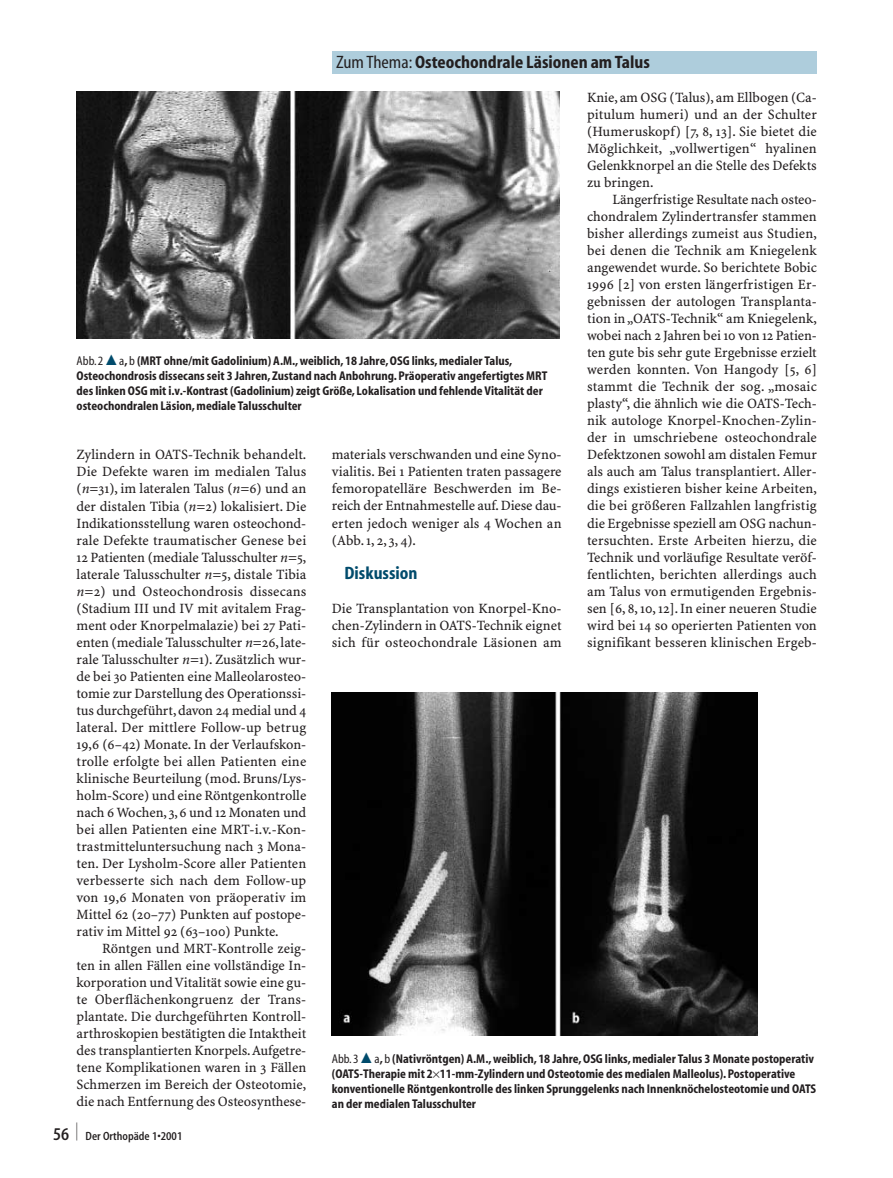
<style>
.page{position:relative;width:893px;height:1178px;background:#fff}
.page>*{position:absolute;margin:0;border:0;box-sizing:border-box;transform-origin:0 0}
.t1{font:700 condensed 18px "S Myriad";color:#231f20}
.t2{font:700 condensed 18px "S Myriad";color:#004b6c}
.t3{font:600 condensed 18px "S Myriad";color:#231f20;scale:.38 1}
.t4{font:14.25px/17px "S Minion Plus";color:#231f20;text-align:justify}
.t5{font:700 condensed 12.75px/15px "S Myriad";color:#231f20}
.t6{font:600 condensed 12px "S Myriad";color:#231f20}
.s1{font-weight:400}
.s2{font-family:"Mathematical Pi Six";font-weight:400;font-stretch:normal;font-size:14.25px;color:#004b6c}
.s3{font-style:italic}
.s4{font-size:18px}
</style>
<div class="page">
<div style="left:332px;top:51px;width:484px;height:23px;background:#aecddc"></div>
<img style="left:77px;top:91px;width:482px;height:247px">
<div style="left:332px;top:692px;width:434px;height:347px;background:linear-gradient(to right,#fff,#fff)"></div>
<img style="left:332px;top:692px;width:425px;height:343px">
<p class="t1" style="left:336px;top:55px;width:315px"><span class="s1">Zum Thema:</span> Osteochondrale Läsionen am Talus</p>
<p class="t4" style="left:587px;top:90px;width:231px">Knie, am OSG (Talus), am Ellbogen (Ca&shy;pitulum humeri) und an der Schulter (Humeruskopf) [7, 8, 13]. Sie bietet die Möglichkeit, „vollwertigen“ hyalinen Gelenkknorpel an die Stelle des Defekts zu bringen.</p>
<p class="t4" style="left:587px;top:192px;width:231px;text-indent:26px">Längerfristige Resultate nach osteo&shy;chondralem Zylindertransfer stammen bisher allerdings zumeist aus Studien, bei denen die Technik am Kniegelenk angewendet wurde. So berichtete Bobic 1996 [2] von ersten längerfristigen Er&shy;gebnissen der autologen Transplanta&shy;tion in „OATS-Technik“ am Kniegelenk, wobei nach 2 Jahren bei 10 von 12 Patien&shy;ten gute bis sehr gute Ergebnisse erzielt werden konnten. Von Hangody [5, 6] stammt die Technik der sog. „mosaic plasty“, die ähnlich wie die OATS-Tech&shy;nik autologe Knorpel-Knochen-Zylin&shy;der in umschriebene osteochondrale Defektzonen sowohl am distalen Femur als auch am Talus transplantiert. Aller&shy;dings existieren bisher keine Arbeiten, die bei größeren Fallzahlen langfristig die Ergebnisse speziell am OSG nachun&shy;tersuchten. Erste Arbeiten hierzu, die Technik und vorläufige Resultate veröf&shy;fentlichten, berichten allerdings auch am Talus von ermutigenden Ergebnis&shy;sen [6, 8, 10, 12]. In einer neueren Studie wird bei 14 so operierten Patienten von signifikant besseren klinischen Ergeb-</p>
<p class="t5" style="left:77px;top:354px;width:472px"><span class="s1">Abb.2</span> <span class="s2">-</span> <span class="s1">a</span>, <span class="s1">b</span> (MRT ohne/mit Gadolinium) A.M., weiblich, 18 Jahre, OSG links, medialer Talus, Osteochondrosis dissecans seit 3 Jahren, Zustand nach Anbohrung. Präoperativ angefertigtes MRT des linken OSG mit i.v.-Kontrast (Gadolinium) zeigt Größe, Lokalisation und fehlende Vitalität der osteochondralen Läsion, mediale Talusschulter</p>
<p class="t4" style="left:332px;top:447px;width:231px">materials verschwanden und eine Syno&shy;vialitis. Bei 1 Patienten traten passagere femoropatelläre Beschwerden im Be&shy;reich der Entnahmestelle auf. Diese dau&shy;erten jedoch weniger als 4 Wochen an (Abb. 1, 2, 3, 4).</p>
<p class="t2" style="left:344px;top:566px;width:74px">Diskussion</p>
<p class="t4" style="left:332px;top:600px;width:231px">Die Transplantation von Knorpel-Kno&shy;chen-Zylindern in OATS-Technik eignet sich für osteochondrale Läsionen am</p>
<p class="t4" style="left:77px;top:447px;width:231px">Zylindern in OATS-Technik behandelt.<br>Die Defekte waren im medialen Talus (<span class="s3">n</span>=31), im lateralen Talus (<span class="s3">n</span>=6) und an der distalen Tibia (<span class="s3">n</span>=2) lokalisiert. Die Indikationsstellung waren osteochond&shy;rale Defekte traumatischer Genese bei 12 Patienten (mediale Talusschulter <span class="s3">n</span>=5, laterale Talusschulter <span class="s3">n</span>=5, distale Tibia <span class="s3">n</span>=2) und Osteochondrosis dissecans (Stadium III und IV mit avitalem Frag&shy;ment oder Knorpelmalazie) bei 27 Pati&shy;enten (mediale Talusschulter <span class="s3">n</span>=26, late&shy;rale Talusschulter <span class="s3">n</span>=1). Zusätzlich wur&shy;de bei 30 Patienten eine Malleolarosteo&shy;tomie zur Darstellung des Operationssi&shy;tus durchgeführt,davon 24 medial und 4 lateral. Der mittlere Follow-up betrug 19,6 (6–42) Monate. In der Verlaufskon&shy;trolle erfolgte bei allen Patienten eine klinische Beurteilung (mod. Bruns/Lys&shy;holm-Score) und eine Röntgenkontrolle nach 6 Wochen, 3, 6 und 12 Monaten und bei allen Patienten eine MRT-i.v.-Kon&shy;trastmitteluntersuchung nach 3 Mona&shy;ten. Der Lysholm-Score aller Patienten verbesserte sich nach dem Follow-up von 19,6 Monaten von präoperativ im Mittel 62 (20–77) Punkten auf postope&shy;rativ im Mittel 92 (63–100) Punkte.</p>
<p class="t4" style="left:77px;top:940px;width:231px;text-indent:26px">Röntgen und MRT-Kontrolle zeig&shy;ten in allen Fällen eine vollständige In&shy;korporation und Vitalität sowie eine gu&shy;te Oberflächenkongruenz der Trans&shy;plantate. Die durchgeführten Kontroll&shy;arthroskopien bestätigten die Intaktheit des transplantierten Knorpels.Aufgetre&shy;tene Komplikationen waren in 3 Fällen Schmerzen im Bereich der Osteotomie, die nach Entfernung des Osteosynthese-</p>
<p class="t5" style="left:332px;top:1052px;width:486px"><span class="s1">Abb.3</span> <span class="s2">-</span> <span class="s1">a</span>, <span class="s1">b</span> (Nativröntgen) A.M., weiblich, 18 Jahre, OSG links, medialer Talus 3 Monate postoperativ (OATS-Therapie mit 2 11-mm-Zylindern und Osteotomie des medialen Malleolus). Postoperative konventionelle Röntgenkontrolle des linken Sprunggelenks nach Innenknöchelosteotomie und OATS an der medialen Talusschulter</p>
<p class="t3" style="left:76px;top:1123px;width:5px">|</p>
<p class="t6" style="left:53px;top:1131px;width:131px"><span class="s4">56</span> Der Orthopäde 1•2001</p>
</div>
